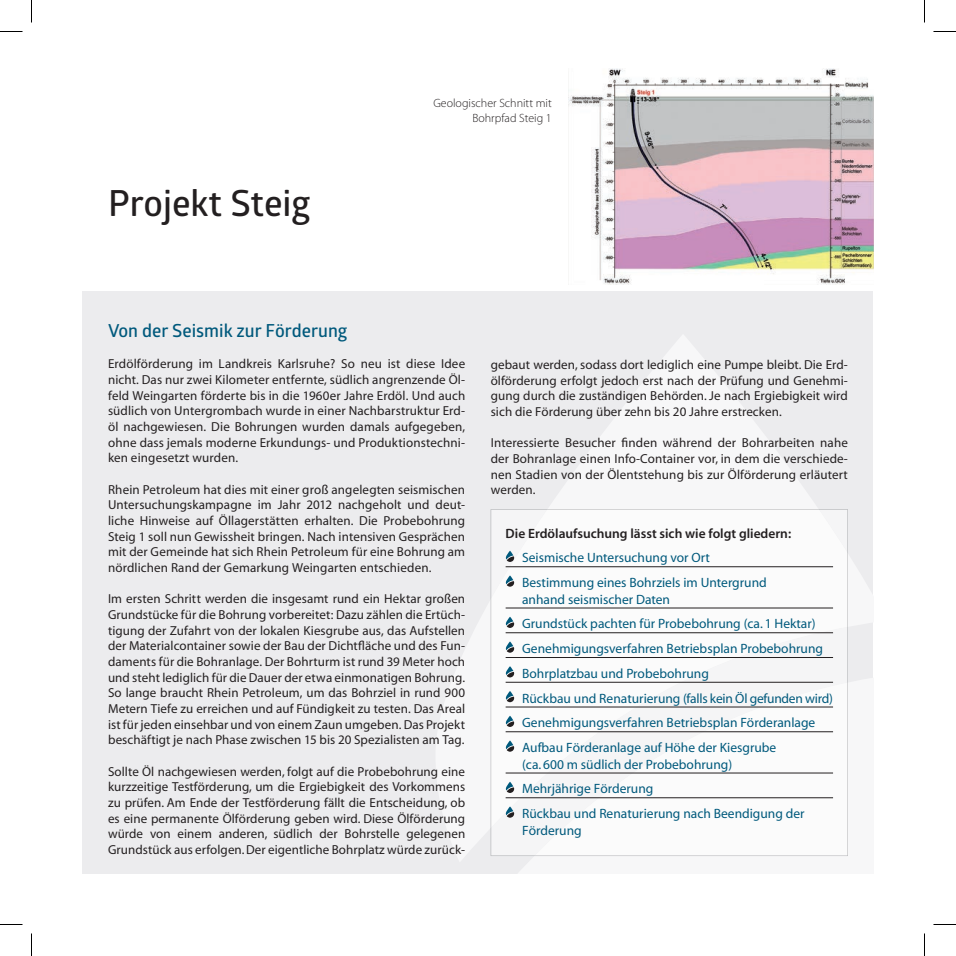
<style>
.page{position:relative;width:956px;height:956px;background:#fff}
.page>*{position:absolute;margin:0;border:0;box-sizing:border-box;transform-origin:0 0}
.t1{font:36px "Glober Semi Bold Free";color:#231f20}
.t2{font:18px "Glober Semi Bold Free";color:#00597c}
.t3{font:13.5px/24.8px "Myriad MM 400 600";color:#00597c}
.t4{font:13.5px "Myriad MM 565 600";color:#231f20}
.t5{font:13.05px/15.6px "Myriad MM 400 600";letter-spacing:.005em;color:#231f20;text-align:justify}
.t6{font:12px/14.4px "Myriad MM 215 600";color:#231f20;text-align:right}
</style>
<div class="page">
<div style="left:83px;top:291px;width:790px;height:582px;background:#ececee"></div>
<svg style="left:436px;top:335px;width:437px;height:526px"></svg>
<svg style="left:488px;top:672px;width:385px;height:201px;fill:#f7f7f8"></svg>
<img style="left:569px;top:68px;width:304px;height:216px">
<hr style="left:547px;top:509px;width:272px;height:1px;background:#909295">
<div style="left:491px;top:510px;width:357px;height:346px;background:#fbfbfb"></div>
<hr style="left:547px;top:510px;width:272px;height:1px;background:#909295">
<hr style="left:848px;top:553px;width:1px;height:74px;background:#909295">
<hr style="left:491px;top:599px;width:1px;height:229px;background:#909295">
<div style="left:534px;top:682px;width:314px;height:174px;background:#fbfbfb"></div>
<hr style="left:506px;top:566px;width:327px;height:1px;background:#231f20">
<hr style="left:506px;top:608px;width:327px;height:1px;background:#231f20">
<hr style="left:506px;top:632px;width:327px;height:1px;background:#231f20">
<hr style="left:506px;top:657px;width:327px;height:1px;background:#231f20">
<hr style="left:506px;top:682px;width:327px;height:1px;background:#231f20">
<hr style="left:506px;top:707px;width:327px;height:1px;background:#231f20">
<hr style="left:506px;top:731px;width:327px;height:1px;background:#231f20">
<hr style="left:506px;top:773px;width:327px;height:1px;background:#231f20">
<hr style="left:506px;top:797px;width:327px;height:1px;background:#231f20">
<svg style="left:506px;top:551px;width:8px;height:11px"></svg>
<svg style="left:506px;top:575px;width:8px;height:12px"></svg>
<svg style="left:506px;top:617px;width:8px;height:11px"></svg>
<svg style="left:506px;top:641px;width:8px;height:12px"></svg>
<svg style="left:506px;top:666px;width:8px;height:11px"></svg>
<svg style="left:506px;top:691px;width:8px;height:11px"></svg>
<svg style="left:506px;top:716px;width:8px;height:11px"></svg>
<svg style="left:506px;top:740px;width:8px;height:12px"></svg>
<svg style="left:506px;top:782px;width:8px;height:11px"></svg>
<svg style="left:506px;top:806px;width:8px;height:12px"></svg>
<svg style="left:0;top:31px;width:22px;height:1px"></svg>
<svg style="left:933px;top:31px;width:23px;height:1px"></svg>
<svg style="left:0;top:924px;width:22px;height:1px"></svg>
<svg style="left:933px;top:924px;width:23px;height:1px"></svg>
<svg style="left:31px;top:0;width:1px;height:23px"></svg>
<svg style="left:31px;top:933px;width:1px;height:23px"></svg>
<svg style="left:924px;top:0;width:1px;height:23px"></svg>
<svg style="left:924px;top:933px;width:1px;height:23px"></svg>
<h1 class="t1" style="left:108px;top:178px;width:204px">Projekt Steig</h1>
<p class="t6" style="left:433px;top:96px;width:120px">Geologischer Schnitt mit<br>Bohrpfad Steig 1</p>
<h2 class="t2" style="left:108px;top:318px;width:241px">Von der Seismik zur Förderung</h2>
<p class="t5" style="left:108px;top:357px;width:359px">Erdölförderung im Landkreis Karlsruhe? So neu ist diese Idee nicht. Das nur zwei Kilometer entfernte, südlich angrenzende Öl&shy;feld Weingarten förderte bis in die 1960er Jahre Erdöl. Und auch südlich von Untergrombach wurde in einer Nachbarstruktur Erd&shy;öl nachgewiesen. Die Bohrungen wurden damals aufgegeben, ohne dass jemals moderne Erkundungs- und Produktionstechni&shy;ken eingesetzt wurden.</p>
<p class="t5" style="left:108px;top:482px;width:359px">Rhein Petroleum hat dies mit einer groß angelegten seismischen Untersuchungskampagne im Jahr 2012 nachgeholt und deut&shy;liche Hinweise auf Öllagerstätten erhalten. Die Probebohrung Steig 1 soll nun Gewissheit bringen. Nach intensiven Gesprächen mit der Gemeinde hat sich Rhein Petroleum für eine Bohrung am nördlichen Rand der Gemarkung Weingarten entschieden.</p>
<p class="t5" style="left:108px;top:592px;width:359px">Im ersten Schritt werden die insgesamt rund ein Hektar großen Grundstücke für die Bohrung vorbereitet: Dazu zählen die Ertüch&shy;tigung der Zufahrt von der lokalen Kiesgrube aus, das Aufstellen der Materialcontainer sowie der Bau der Dichtfläche und des Fun&shy;daments für die Bohranlage. Der Bohrturm ist rund 39 Meter hoch und steht lediglich für die Dauer der etwa einmonatigen Bohrung.<br>So lange braucht Rhein Petroleum, um das Bohrziel in rund 900<br>Metern Tiefe zu erreichen und auf Fündigkeit zu testen. Das Areal ist für jeden einsehbar und von einem Zaun umgeben. Das Projekt beschäftigt je nach Phase zwischen 15 bis 20 Spezialisten am Tag.</p>
<p class="t5" style="left:108px;top:764px;width:359px">Sollte Öl nachgewiesen werden, folgt auf die Probebohrung eine kurzzeitige Testförderung, um die Ergiebigkeit des Vorkommens zu prüfen. Am Ende der Testförderung fällt die Entscheidung, ob es eine permanente Ölförderung geben wird. Diese Ölförderung würde von einem anderen, südlich der Bohrstelle gelegenen Grundstück aus erfolgen. Der eigentliche Bohrplatz würde zurück-</p>
<p class="t5" style="left:491px;top:357px;width:359px">gebaut werden, sodass dort lediglich eine Pumpe bleibt. Die Erd&shy;ölförderung erfolgt jedoch erst nach der Prüfung und Genehmi&shy;gung durch die zuständigen Behörden. Je nach Ergiebigkeit wird sich die Förderung über zehn bis 20 Jahre erstrecken.</p>
<p class="t5" style="left:491px;top:436px;width:359px">Interessierte Besucher finden während der Bohrarbeiten nahe der Bohranlage einen Info-Container vor, in dem die verschiede&shy;nen Stadien von der Ölentstehung bis zur Ölförderung erläutert werden.</p>
<p class="t4" style="left:506px;top:526px;width:287px">Die Erdölaufsuchung lässt sich wie folgt gliedern:</p>
<p class="t3" style="left:522px;top:546px;width:246px">Seismische Untersuchung vor Ort<br>Bestimmung eines Bohrziels im Untergrund</p>
<p class="t3" style="left:522px;top:587px;width:312px">anhand seismischer Daten<br>Grundstück pachten für Probebohrung (ca. 1 Hektar)<br>Genehmigungsverfahren Betriebsplan Probebohrung Bohrplatzbau und Probebohrung<br>Rückbau und Renaturierung (falls kein Öl gefunden wird)<br>Genehmigungsverfahren Betriebsplan Förderanlage Aufbau Förderanlage auf Höhe der Kiesgrube</p>
<p class="t3" style="left:522px;top:752px;width:284px">(ca. 600 m südlich der Probebohrung)<br>Mehrjährige Förderung<br>Rückbau und Renaturierung nach Beendigung der</p>
<p class="t3" style="left:522px;top:818px;width:61px">Förderung</p>
</div>
